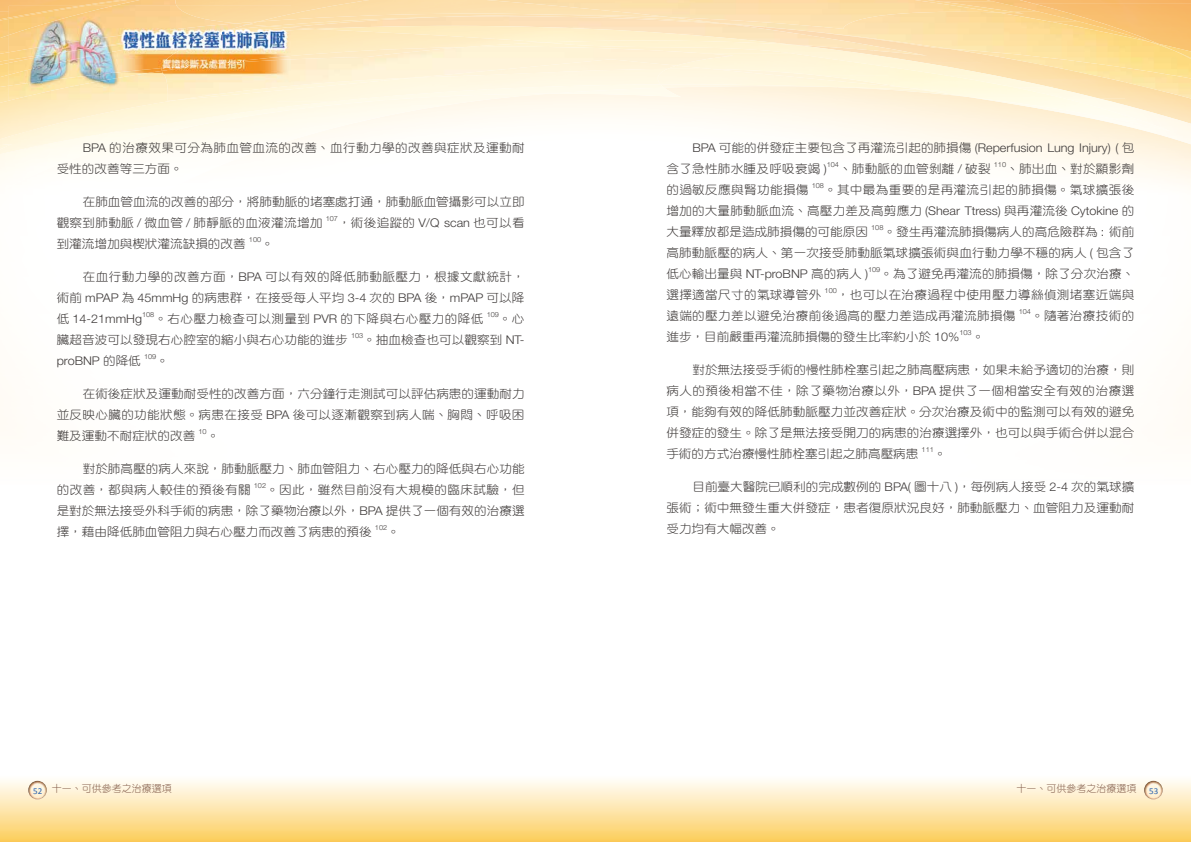
<style>
.page{position:relative;width:1191px;height:842px;background:#fff}
.page>*{position:absolute;margin:0;border:0;box-sizing:border-box;transform-origin:0 0}
.t1{font:12px/21px "DF Yuan Std W3";letter-spacing:.01em;color:#3e3a39;text-align:justify;scale:1.05 1}
.t2{font:12px/21px "DF Yuan Std W3";letter-spacing:.035em;color:#3e3a39;text-align:right;scale:1.05 1}
.t3{font:300 12px "Helvetica Neue LT Pro";color:#3e3a39;scale:1.05 1}
.t4{font:12px/21px "DF Yuan Std W3";letter-spacing:.03em;color:#3e3a39;scale:1.05 1}
.t5{font:10px "DF Yuan Std W3";color:#876250}
.t6{font:9px "Calibri";color:#2a62ae}
.t7{font:300 7px "Helvetica Neue LT Pro";color:#3e3a39;scale:1.05 1}
.s1{font-family:"Helvetica Neue LT Pro";font-weight:300}
.s2{font-family:"DF Yuan Std W3";font-weight:400}
</style>
<div class="page">
<img style="left:1158px;top:0;width:33px;height:3px">
<img style="left:1158px;top:3px;width:33px;height:9px">
<img style="left:967px;top:105px;width:98px;height:6px">
<img style="left:1128px;top:106px;width:35px;height:30px">
<img style="left:1053px;top:111px;width:67px;height:12px">
<img style="left:1162px;top:115px;width:29px;height:31px">
<img style="left:1111px;top:123px;width:18px;height:4px">
<div style="left:306px;top:101px;width:105px;height:29px;background:#fffbf0"></div>
<img style="left:410px;top:105px;width:34px;height:6px">
<img style="left:305px;top:129px;width:23px;height:7px">
<img style="left:888px;top:80px;width:60px;height:16px">
<img style="left:959px;top:100px;width:70px;height:5px">
<img style="left:1029px;top:100px;width:36px;height:10px">
<img style="left:1065px;top:100px;width:71px;height:21px">
<img style="left:1136px;top:119px;width:35px;height:12px">
<img style="left:1120px;top:120px;width:16px;height:4px">
<div style="left:734px;top:80px;width:189px;height:10px;background:#fff7dd"></div>
<img style="left:0;top:88px;width:9px;height:12px">
<img style="left:906px;top:88px;width:42px;height:4px">
<img style="left:948px;top:80px;width:243px;height:20px">
<img style="left:277px;top:102px;width:69px;height:10px">
<img style="left:345px;top:102px;width:36px;height:2px">
<img style="left:383px;top:75px;width:107px;height:22px">
<div style="left:489px;top:78px;width:178px;height:11px;background:#fff9e7"></div>
<img style="left:277px;top:81px;width:106px;height:21px">
<img style="left:276px;top:101px;width:58px;height:7px">
<div style="left:416px;top:59px;width:254px;height:19px;background:#fff4db"></div>
<svg style="left:0;top:144px;width:12px;height:9px"></svg>
<img style="left:291px;top:29px;width:253px;height:27px">
<svg style="left:0;top:79px;width:9px;height:9px"></svg>
<img style="left:291px;top:47px;width:174px;height:12px">
<img style="left:0;top:67px;width:9px;height:12px">
<svg style="left:0;top:55px;width:9px;height:12px"></svg>
<img style="left:1024px;top:0;width:134px;height:12px">
<img style="left:1024px;top:1px;width:15px;height:10px">
<img style="left:1024px;top:11px;width:56px;height:1px">
<img style="left:670px;top:12px;width:521px;height:68px">
<img style="left:997px;top:0;width:27px;height:13px">
<img style="left:413px;top:0;width:584px;height:29px">
<img style="left:291px;top:0;width:379px;height:19px">
<img style="left:181px;top:0;width:232px;height:14px">
<img style="left:0;top:0;width:181px;height:55px">
<img style="left:0;top:0;width:160px;height:41px">
<svg style="left:0;top:780px;width:1191px;height:62px;background:#fde4a8"></svg>
<img style="left:28px;top:781px;width:19px;height:18px;border-radius:9px">
<img style="left:1144px;top:781px;width:18px;height:18px;border-radius:9px">
<img style="left:177px;top:68px;width:114px;height:21px">
<img style="left:177px;top:89px;width:114px;height:11px">
<img style="left:11px;top:86px;width:166px;height:14px">
<img style="left:212px;top:30px;width:79px;height:38px">
<img style="left:9px;top:75px;width:201px;height:11px">
<img style="left:214px;top:56px;width:77px;height:8px">
<img style="left:248px;top:26px;width:40px;height:10px">
<img style="left:9px;top:60px;width:203px;height:15px">
<img style="left:248px;top:24px;width:21px;height:6px">
<img style="left:81px;top:23px;width:167px;height:37px">
<img style="left:9px;top:52px;width:72px;height:11px">
<svg style="left:0;top:11px;width:9px;height:10px"></svg>
<img style="left:236px;top:6px;width:55px;height:17px">
<img style="left:9px;top:6px;width:227px;height:46px">
<img style="left:9px;top:6px;width:104px;height:29px">
<p class="t4" style="left:57px;top:137px;width:447px;text-indent:26px"><span class="s1">BPA</span> 的治療效果可分為肺血管血流的改善、血行動力學的改善與症狀及運動耐受性的改善等三方面。</p>
<p class="t1" style="left:57px;top:191px;width:447px;text-indent:26px">在肺血管血流的改善的部分，將肺動脈的堵塞處打通，肺動脈血管攝影可以立即觀察到肺動脈 <span class="s1">/</span> 微血管 <span class="s1">/</span> 肺靜脈的血液灌流增加</p>
<p class="t7" style="left:326px;top:214px;width:13px">107</p>
<p class="t1" style="left:338px;top:212px;width:179px">，術後追蹤的 <span class="s1">V/Q scan</span> 也可以看</p>
<p class="t1" style="left:57px;top:233px;width:182px">到灌流增加與楔狀灌流缺損的改善</p>
<p class="t7" style="left:249px;top:235px;width:13px">100</p>
<p class="t1" style="left:261px;top:233px;width:14px">。</p>
<p class="t2" style="left:57px;top:266px;width:447px">在血行動力學的改善方面，<span class="s1">BPA</span> 可以有效的降低肺動脈壓力，根據文獻統計，<br>術前 <span class="s1">mPAP</span> 為 <span class="s1">45mmHg</span> 的病患群，在接受每人平均 <span class="s1">3-4</span> 次的 <span class="s1">BPA</span> 後，<span class="s1">mPAP</span> 可以降</p>
<p class="t3" style="left:57px;top:311px;width:83px"><span class="s2">低</span> 14-21mmHg</p>
<p class="t7" style="left:142px;top:310px;width:13px">108</p>
<p class="t2" style="left:154px;top:308px;width:315px">。右心壓力檢查可以測量到 <span class="s1">PVR</span> 的下降與右心壓力的降低</p>
<p class="t7" style="left:487px;top:310px;width:13px">109</p>
<p class="t1" style="left:499px;top:308px;width:26px">。心</p>
<p class="t1" style="left:57px;top:329px;width:279px">臟超音波可以發現右心腔室的縮小與右心功能的進步</p>
<p class="t7" style="left:351px;top:331px;width:13px">103</p>
<p class="t1" style="left:363px;top:329px;width:155px">。抽血檢查也可以觀察到 <span class="s1">NT-</span></p>
<p class="t3" style="left:57px;top:353px;width:82px">proBNP <span class="s2">的降低</span></p>
<p class="t7" style="left:144px;top:352px;width:13px">109</p>
<p class="t1" style="left:156px;top:350px;width:13px">。</p>
<p class="t1" style="left:57px;top:383px;width:447px;text-indent:26px">在術後症狀及運動耐受性的改善方面，六分鐘行走測試可以評估病患的運動耐力並反映心臟的功能狀態。病患在接受 <span class="s1">BPA</span> 後可以逐漸觀察到病人喘、胸悶、呼吸困難及運動不耐症狀的改善</p>
<p class="t7" style="left:198px;top:427px;width:9px">10</p>
<p class="t1" style="left:207px;top:425px;width:13px">。</p>
<p class="t1" style="left:57px;top:458px;width:447px;text-indent:26px">對於肺高壓的病人來說，肺動脈壓力、肺血管阻力、右心壓力的降低與右心功能的改善，都與病人較佳的預後有關</p>
<p class="t7" style="left:254px;top:481px;width:13px">102</p>
<p class="t1" style="left:57px;top:479px;width:447px;text-indent:209px">。因此，雖然目前沒有大規模的臨床試驗，但是對於無法接受外科手術的病患，除了藥物治療以外，<span class="s1">BPA</span> 提供了一個有效的治療選擇，藉由降低肺血管阻力與右心壓力而改善了病患的預後</p>
<p class="t7" style="left:375px;top:523px;width:13px">102</p>
<p class="t1" style="left:387px;top:521px;width:14px">。</p>
<p class="t3" style="left:692px;top:140px;width:422px">BPA <span class="s2">可能的併發症主要包含了再灌流引起的肺損傷</span> (Reperfusion Lung Injury) ( <span class="s2">包</span></p>
<p class="t1" style="left:666px;top:158px;width:154px">含了急性肺水腫及呼吸衰竭 <span class="s1">)</span></p>
<p class="t7" style="left:826px;top:160px;width:13px">104</p>
<p class="t1" style="left:839px;top:158px;width:146px">、肺動脈的血管剝離 <span class="s1">/</span> 破裂</p>
<p class="t7" style="left:994px;top:160px;width:13px">110</p>
<p class="t1" style="left:1006px;top:158px;width:124px">、肺出血、對於顯影劑</p>
<p class="t4" style="left:666px;top:179px;width:137px">的過敏反應與腎功能損傷</p>
<p class="t7" style="left:811px;top:181px;width:13px">108</p>
<p class="t1" style="left:666px;top:179px;width:447px;text-indent:158px">。其中最為重要的是再灌流引起的肺損傷。氣球擴張後增加的大量肺動脈血流、高壓力差及高剪應力 <span class="s1">(Shear Ttress)</span> 與再灌流後 <span class="s1">Cytokine</span> 的大量釋放都是造成肺損傷的可能原因</p>
<p class="t7" style="left:871px;top:223px;width:13px">108</p>
<p class="t1" style="left:666px;top:221px;width:447px;text-indent:217px">。發生再灌流肺損傷病人的高危險群為 <span class="s1">:</span> 術前高肺動脈壓的病人、第一次接受肺動脈氣球擴張術與血行動力學不穩的病人 <span class="s1">(</span> 包含了低心輸出量與 <span class="s1">NT-proBNP</span> 高的病人 <span class="s1">)</span></p>
<p class="t7" style="left:868px;top:265px;width:13px">109</p>
<p class="t1" style="left:880px;top:263px;width:243px">。為了避免再灌流的肺損傷，除了分次治療、</p>
<p class="t1" style="left:666px;top:284px;width:149px">選擇適當尺寸的氣球導管外</p>
<p class="t7" style="left:824px;top:286px;width:13px">100</p>
<p class="t1" style="left:666px;top:284px;width:447px;text-indent:170px">，也可以在治療過程中使用壓力導絲偵測堵塞近端與遠端的壓力差以避免治療前後過高的壓力差造成再灌流肺損傷</p>
<p class="t7" style="left:1018px;top:307px;width:13px">104</p>
<p class="t1" style="left:1031px;top:305px;width:100px">。隨著治療技術的</p>
<p class="t1" style="left:666px;top:326px;width:281px">進步，目前嚴重再灌流肺損傷的發生比率約小於 <span class="s1">10%</span></p>
<p class="t7" style="left:959px;top:328px;width:13px">103</p>
<p class="t1" style="left:971px;top:326px;width:13px">。</p>
<p class="t1" style="left:666px;top:359px;width:447px;text-indent:26px">對於無法接受手術的慢性肺栓塞引起之肺高壓病患，如果未給予適切的治療，則病人的預後相當不佳，除了藥物治療以外，<span class="s1">BPA</span> 提供了一個相當安全有效的治療選項，能夠有效的降低肺動脈壓力並改善症狀。分次治療及術中的監測可以有效的避免併發症的發生。除了是無法接受開刀的病患的治療選擇外，也可以與手術合併以混合手術的方式治療慢性肺栓塞引起之肺高壓病患</p>
<p class="t7" style="left:921px;top:445px;width:13px">111</p>
<p class="t1" style="left:934px;top:443px;width:13px">。</p>
<p class="t1" style="left:666px;top:476px;width:447px;text-indent:26px">目前臺大醫院已順利的完成數例的 <span class="s1">BPA(</span> 圖十八 <span class="s1">)</span>，每例病人接受 <span class="s1">2-4</span> 次的氣球擴張術；術中無發生重大併發症，患者復原狀況良好，肺動脈壓力、血管阻力及運動耐受力均有大幅改善。</p>
<p class="t5" style="left:52px;top:783px;width:121px">十一、可供參考之治療選項</p>
<p class="t5" style="left:1016px;top:783px;width:121px">十一、可供參考之治療選項</p>
<p class="t6" style="left:33px;top:785px;width:11px">52</p>
<p class="t6" style="left:1149px;top:785px;width:11px">53</p>
</div>
